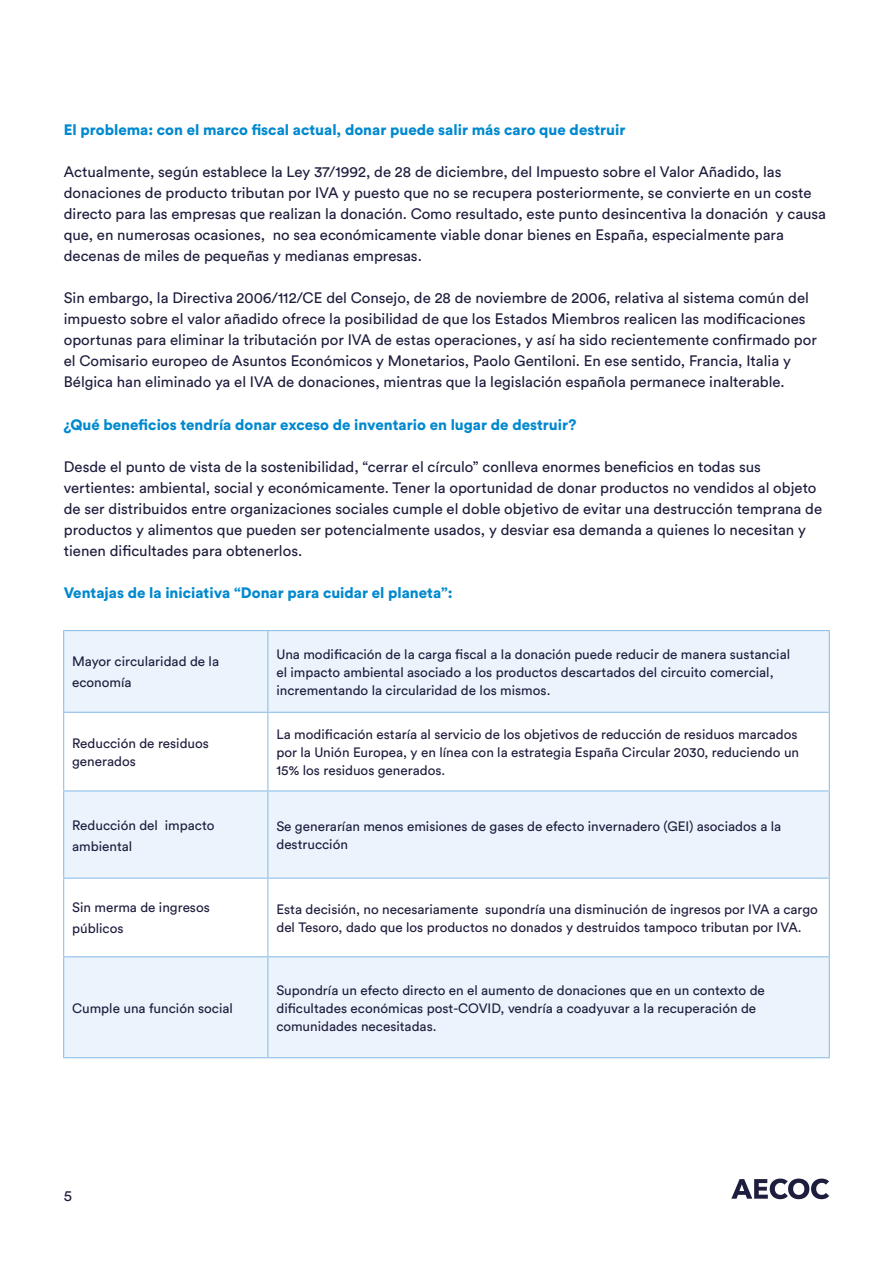
<style>
.page{position:relative;width:893px;height:1263px;background:#fff}
.page>*{position:absolute;margin:0;border:0;box-sizing:border-box;transform-origin:0 0}
.t1{font:15px/21px "Circular Std";color:#1d1d3d}
.t2{font:900 15px "Circular Std";color:#0089cf}
.t3{font:13.5px/18px "Circular Std";color:#1d1d3d}
</style>
<div class="page">
<svg style="left:731px;top:1178px;width:98px;height:21px"></svg>
<svg style="left:64px;top:631px;width:765px;height:426px;fill:#ebf3fc"></svg>
<hr style="left:267px;top:631px;width:1px;height:81px;background:#91c1e9">
<hr style="left:829px;top:631px;width:1px;height:81px;background:#91c1e9">
<hr style="left:63px;top:712px;width:205px;height:1px;background:#91c1e9">
<hr style="left:268px;top:712px;width:562px;height:1px;background:#91c1e9">
<hr style="left:267px;top:713px;width:1px;height:77px;background:#91c1e9">
<hr style="left:829px;top:713px;width:1px;height:77px;background:#91c1e9">
<hr style="left:63px;top:790px;width:205px;height:1px;background:#91c1e9">
<hr style="left:268px;top:790px;width:562px;height:1px;background:#91c1e9">
<hr style="left:267px;top:791px;width:1px;height:86px;background:#91c1e9">
<hr style="left:829px;top:791px;width:1px;height:86px;background:#91c1e9">
<hr style="left:63px;top:877px;width:205px;height:2px;background:#91c1e9">
<hr style="left:268px;top:877px;width:562px;height:2px;background:#91c1e9">
<hr style="left:267px;top:879px;width:1px;height:77px;background:#91c1e9">
<hr style="left:829px;top:879px;width:1px;height:77px;background:#91c1e9">
<hr style="left:63px;top:956px;width:205px;height:1px;background:#91c1e9">
<hr style="left:268px;top:956px;width:562px;height:1px;background:#91c1e9">
<hr style="left:267px;top:957px;width:1px;height:100px;background:#91c1e9">
<hr style="left:829px;top:957px;width:1px;height:100px;background:#91c1e9">
<hr style="left:63px;top:1057px;width:205px;height:1px;background:#91c1e9">
<hr style="left:268px;top:1057px;width:562px;height:1px;background:#91c1e9">
<hr style="left:63px;top:630px;width:205px;height:1px;background:#91c1e9">
<hr style="left:63px;top:631px;width:1px;height:81px;background:#91c1e9">
<hr style="left:268px;top:630px;width:562px;height:1px;background:#91c1e9">
<hr style="left:63px;top:713px;width:1px;height:77px;background:#91c1e9">
<hr style="left:63px;top:791px;width:1px;height:86px;background:#91c1e9">
<hr style="left:63px;top:879px;width:1px;height:77px;background:#91c1e9">
<hr style="left:63px;top:957px;width:1px;height:100px;background:#91c1e9">
<p class="t2" style="left:64px;top:120px;width:563px">El problema: con el marco fiscal actual, donar puede salir más caro que destruir</p>
<p class="t1" style="left:64px;top:161px;width:764px">Actualmente, según establece la Ley 37/1992, de 28 de diciembre, del Impuesto sobre el Valor Añadido, las donaciones de producto tributan por IVA y puesto que no se recupera posteriormente, se convierte en un coste directo para las empresas que realizan la donación. Como resultado, este punto desincentiva la donación y causa que, en numerosas ocasiones, no sea económicamente viable donar bienes en España, especialmente para decenas de miles de pequeñas y medianas empresas.</p>
<p class="t1" style="left:64px;top:287px;width:755px">Sin embargo, la Directiva 2006/112/CE del Consejo, de 28 de noviembre de 2006, relativa al sistema común del impuesto sobre el valor añadido ofrece la posibilidad de que los Estados Miembros realicen las modificaciones oportunas para eliminar la tributación por IVA de estas operaciones, y así ha sido recientemente confirmado por el Comisario europeo de Asuntos Económicos y Monetarios, Paolo Gentiloni. En ese sentido, Francia, Italia y Bélgica han eliminado ya el IVA de donaciones, mientras que la legislación española permanece inalterable.</p>
<p class="t2" style="left:64px;top:414px;width:514px">¿Qué beneficios tendría donar exceso de inventario en lugar de destruir?</p>
<p class="t1" style="left:64px;top:455px;width:760px">Desde el punto de vista de la sostenibilidad, “cerrar el círculo” conlleva enormes beneficios en todas sus vertientes: ambiental, social y económicamente. Tener la oportunidad de donar productos no vendidos al objeto de ser distribuidos entre organizaciones sociales cumple el doble objetivo de evitar una destrucción temprana de productos y alimentos que pueden ser potencialmente usados, y desviar esa demanda a quienes lo necesitan y tienen dificultades para obtenerlos.</p>
<p class="t2" style="left:64px;top:582px;width:390px">Ventajas de la iniciativa “Donar para cuidar el planeta”:</p>
<p class="t3" style="left:72px;top:651px;width:148px;line-height:21px">Mayor circularidad de la economía</p>
<p class="t3" style="left:276px;top:645px;width:515px">Una modificación de la carga fiscal a la donación puede reducir de manera sustancial el impacto ambiental asociado a los productos descartados del circuito comercial, incrementando la circularidad de los mismos.</p>
<p class="t3" style="left:72px;top:734px;width:138px">Reducción de residuos generados</p>
<p class="t3" style="left:276px;top:725px;width:524px">La modificación estaría al servicio de los objetivos de reducción de residuos marcados por la Unión Europea, y en línea con la estrategia España Circular 2030, reduciendo un<br>15% los residuos generados.</p>
<p class="t3" style="left:72px;top:814px;width:144px;line-height:21px">Reducción del impacto ambiental</p>
<p class="t3" style="left:276px;top:817px;width:506px">Se generarían menos emisiones de gases de efecto invernadero (GEI) asociados a la destrucción</p>
<p class="t3" style="left:72px;top:897px;width:139px;line-height:21px">Sin merma de ingresos públicos</p>
<p class="t3" style="left:276px;top:900px;width:543px">Esta decisión, no necesariamente supondría una disminución de ingresos por IVA a cargo del Tesoro, dado que los productos no donados y destruidos tampoco tributan por IVA.</p>
<p class="t3" style="left:72px;top:999px;width:162px">Cumple una función social</p>
<p class="t3" style="left:276px;top:981px;width:490px">Supondría un efecto directo en el aumento de donaciones que en un contexto de dificultades económicas post-COVID, vendría a coadyuvar a la recuperación de comunidades necesitadas.</p>
<p class="t1" style="left:64px;top:1185px;width:10px">5</p>
</div>
